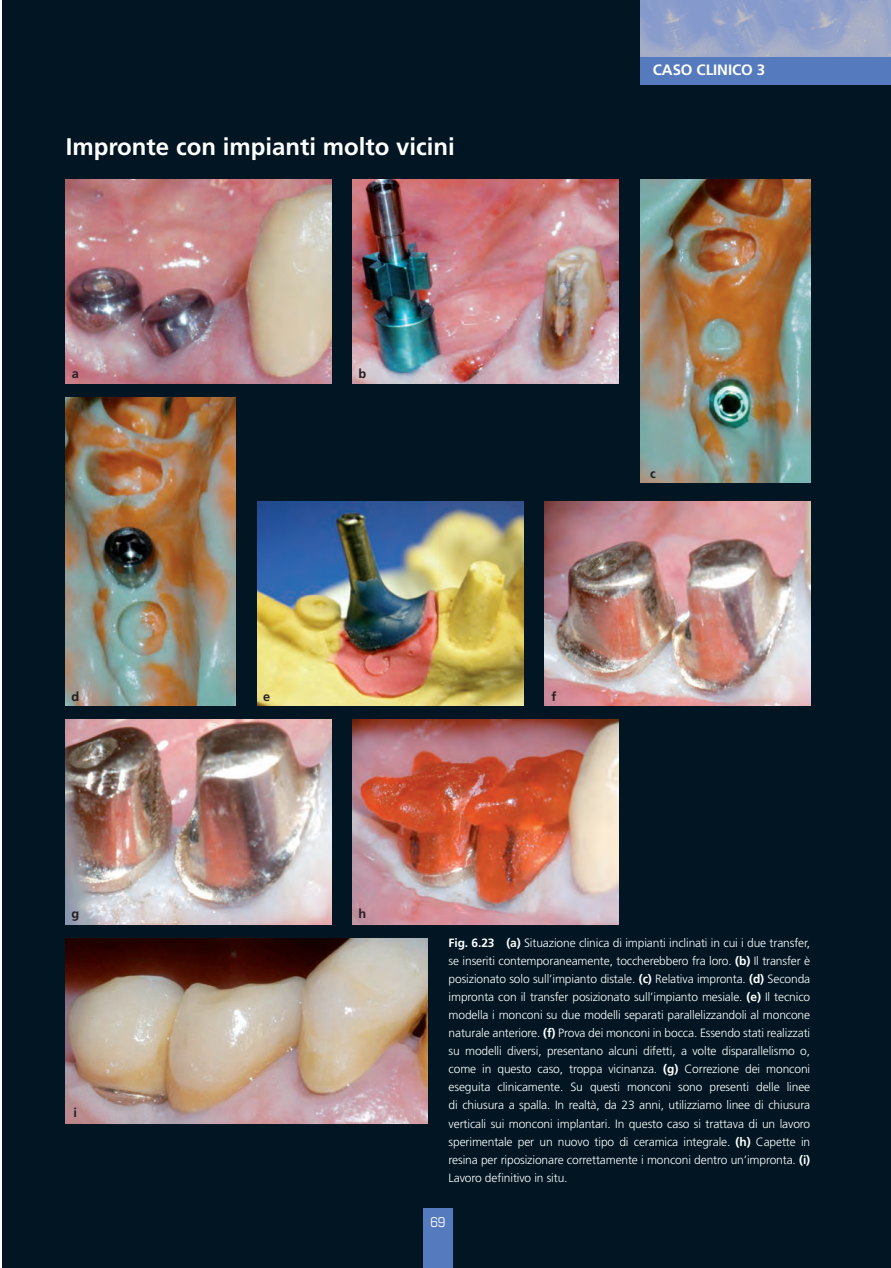
<style>
.page{position:relative;width:891px;height:1268px;background:#fff}
.page>*{position:absolute;margin:0;border:0;box-sizing:border-box;transform-origin:0 0}
.t1{font:700 24px "Frutiger";color:#fff}
.t2{font:700 15px "Frutiger";letter-spacing:-.005em;color:#fff}
.t3{font:condensed 13.5px "Eurostile";color:#fff}
.t4{font:700 12.75px "Frutiger";color:#231f20}
.t5{font:300 12px/18px "Frutiger";letter-spacing:-.01em;color:#fff;text-align:justify}
.s1{font-weight:700}
</style>
<div class="page">
<div style="left:2px;top:0;width:888px;height:1267px;background:#011622"></div>
<div style="left:423px;top:1207px;width:30px;height:60px;background:#557bbe"></div>
<div style="left:640px;top:55px;width:250px;height:30px;background:#557bbe"></div>
<img style="left:640px;top:0;width:250px;height:56px">
<img style="left:66px;top:179px;width:265px;height:204px">
<img style="left:640px;top:179px;width:170px;height:303px">
<img style="left:66px;top:397px;width:170px;height:308px">
<img style="left:257px;top:501px;width:266px;height:204px">
<img style="left:544px;top:501px;width:266px;height:204px">
<img style="left:66px;top:720px;width:265px;height:204px">
<img style="left:353px;top:720px;width:265px;height:204px">
<img style="left:66px;top:938px;width:361px;height:185px">
<img style="left:353px;top:179px;width:265px;height:204px">
<p class="t1" style="left:66px;top:132px;width:390px">Impronte con impianti molto vicini</p>
<p class="t4" style="left:72px;top:366px;width:9px">a</p>
<p class="t4" style="left:358px;top:366px;width:9px">b</p>
<p class="t4" style="left:71px;top:689px;width:9px">d</p>
<p class="t4" style="left:263px;top:689px;width:9px">e</p>
<p class="t4" style="left:551px;top:689px;width:6px">f</p>
<p class="t4" style="left:71px;top:906px;width:9px">g</p>
<p class="t4" style="left:358px;top:906px;width:9px">h</p>
<p class="t2" style="left:652px;top:61px;width:114px">CASO CLINICO 3</p>
<p class="t4" style="left:650px;top:466px;width:7px">c</p>
<p class="t4" style="left:73px;top:1105px;width:5px">i</p>
<p class="t5" style="left:448px;top:934px;width:363px"><span class="s1">Fig. 6.23 (a)</span> Situazione clinica di impianti inclinati in cui i due transfer, se inseriti contemporaneamente, toccherebbero fra loro. <span class="s1">(b)</span> Il transfer è posizionato solo sull’impianto distale. <span class="s1">(c)</span> Relativa impronta. <span class="s1">(d)</span> Seconda impronta con il transfer posizionato sull’impianto mesiale. <span class="s1">(e)</span> Il tecnico modella i monconi su due modelli separati parallelizzandoli al moncone naturale anteriore. <span class="s1">(f)</span> Prova dei monconi in bocca. Essendo stati realizzati su modelli diversi, presentano alcuni difetti, a volte disparallelismo o, come in questo caso, troppa vicinanza. <span class="s1">(g)</span> Correzione dei monconi eseguita clinicamente. Su questi monconi sono presenti delle linee di chiusura a spalla. In realtà, da 23 anni, utilizziamo linee di chiusura verticali sui monconi implantari. In questo caso si trattava di un lavoro sperimentale per un nuovo tipo di ceramica integrale. <span class="s1">(h)</span> Capette in resina per riposizionare correttamente i monconi dentro un’impronta. <span class="s1">(i)<br></span>Lavoro definitivo in situ.</p>
<p class="t3" style="left:430px;top:1214px;width:17px">69</p>
</div>
